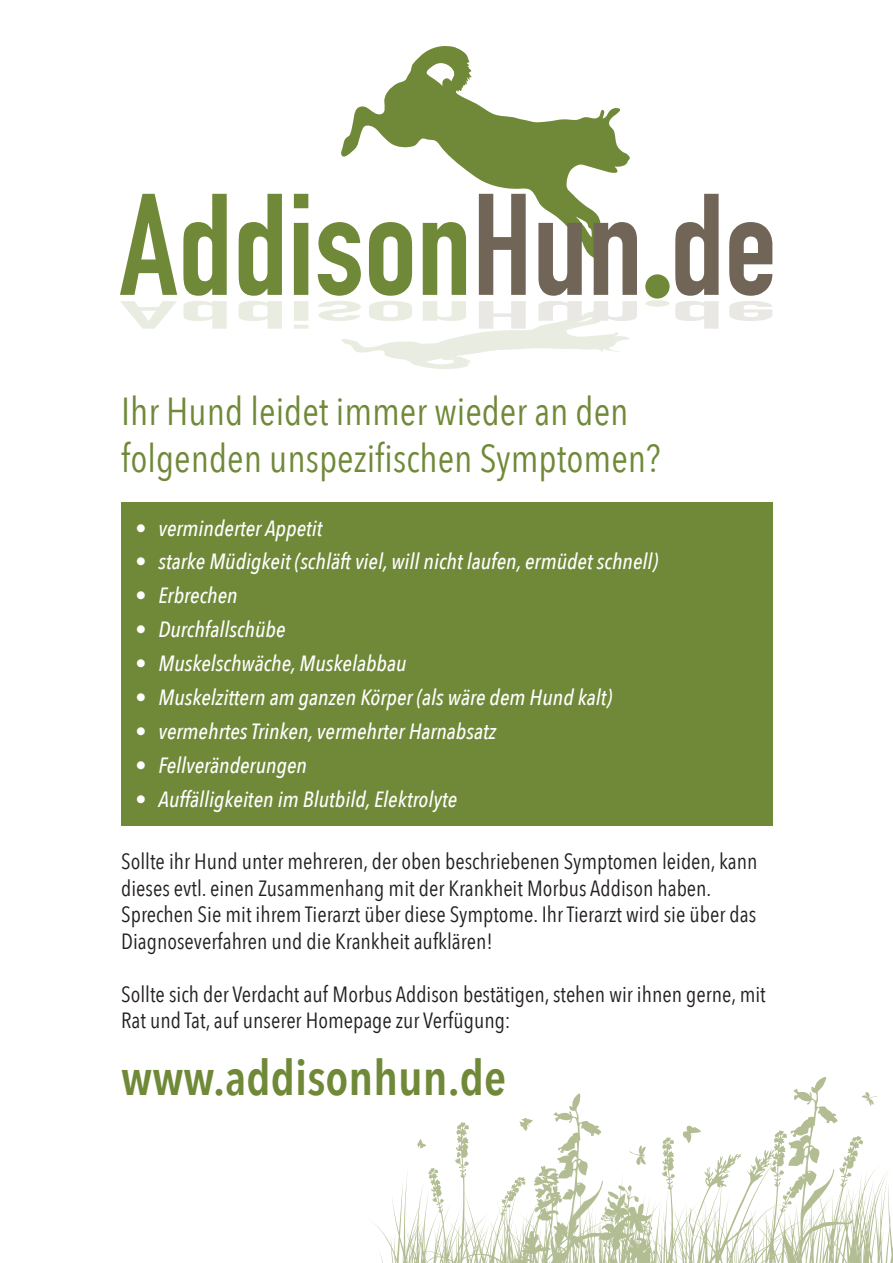
<style>
.page{position:relative;width:893px;height:1263px;background:#fff}
.page>*{position:absolute;margin:0;border:0;box-sizing:border-box;transform-origin:0 0}
.t1{font:700 141.9px "DIN Condensed";color:#708938}
.t2{font:600 49.2px "Avenir Next Condensed";color:#708938}
.t3{font:39px/46.8px "Avenir Next Condensed";color:#708938}
.t4{font:22.05px/26.4px "Avenir Next Condensed";color:#231f20}
.t5{font:italic 500 22.05px "Avenir Next Condensed";color:#fff}
.s1{color:#716557}
</style>
<div class="page">
<div style="left:121px;top:502px;width:652px;height:324px;background:#708938"></div>
<svg style="left:341px;top:46px;width:289px;height:214px"></svg>
<div style="left:645px;top:274px;width:25px;height:25px;background:#708938;border-radius:50%"></div>
<div style="left:645px;top:300px;width:25px;height:7px;background:#ecefe5;border-radius:50%"></div>
<svg style="left:890px;top:1216px;width:3px;height:47px"></svg>
<svg style="left:371px;top:1077px;width:519px;height:186px"></svg>
<svg style="left:379px;top:1249px;width:8px;height:14px"></svg>
<svg style="left:341px;top:301px;width:327px;height:68px"></svg>
<h1 class="t1" style="left:120px;top:162px;width:659px">Addison<span class="s1">Hun.de</span></h1>
<h3 class="t3" style="left:121px;top:386px;width:541px">Ihr Hund leidet immer wieder an den folgenden unspezifischen Symptomen?</h3>
<p class="t5" style="left:136px;top:514px;width:188px">• verminderter Appetit</p>
<p class="t5" style="left:136px;top:548px;width:524px">• starke Müdigkeit (schläft viel, will nicht laufen, ermüdet schnell)</p>
<p class="t5" style="left:136px;top:582px;width:104px">• Erbrechen</p>
<p class="t5" style="left:136px;top:616px;width:151px">• Durchfallschübe</p>
<p class="t5" style="left:136px;top:650px;width:272px">• Muskelschwäche, Muskelabbau</p>
<p class="t5" style="left:136px;top:684px;width:478px">• Muskelzittern am ganzen Körper (als wäre dem Hund kalt)</p>
<p class="t5" style="left:136px;top:718px;width:362px">• vermehrtes Trinken, vermehrter Harnabsatz</p>
<p class="t5" style="left:136px;top:752px;width:173px">• Fellveränderungen</p>
<p class="t5" style="left:136px;top:785px;width:323px">• Auffälligkeiten im Blutbild, Elektrolyte</p>
<p class="t4" style="left:121px;top:847px;width:638px">Sollte ihr Hund unter mehreren, der oben beschriebenen Symptomen leiden, kann dieses evtl. einen Zusammenhang mit der Krankheit Morbus Addison haben.<br>Sprechen Sie mit ihrem Tierarzt über diese Symptome. Ihr Tierarzt wird sie über das Diagnoseverfahren und die Krankheit aufklären!</p>
<p class="t4" style="left:121px;top:979px;width:646px">Sollte sich der Verdacht auf Morbus Addison bestätigen, stehen wir ihnen gerne, mit<br>Rat und Tat, auf unserer Homepage zur Verfügung:</p>
<h2 class="t2" style="left:121px;top:1035px;width:386px">www.addisonhun.de</h2>
</div>
